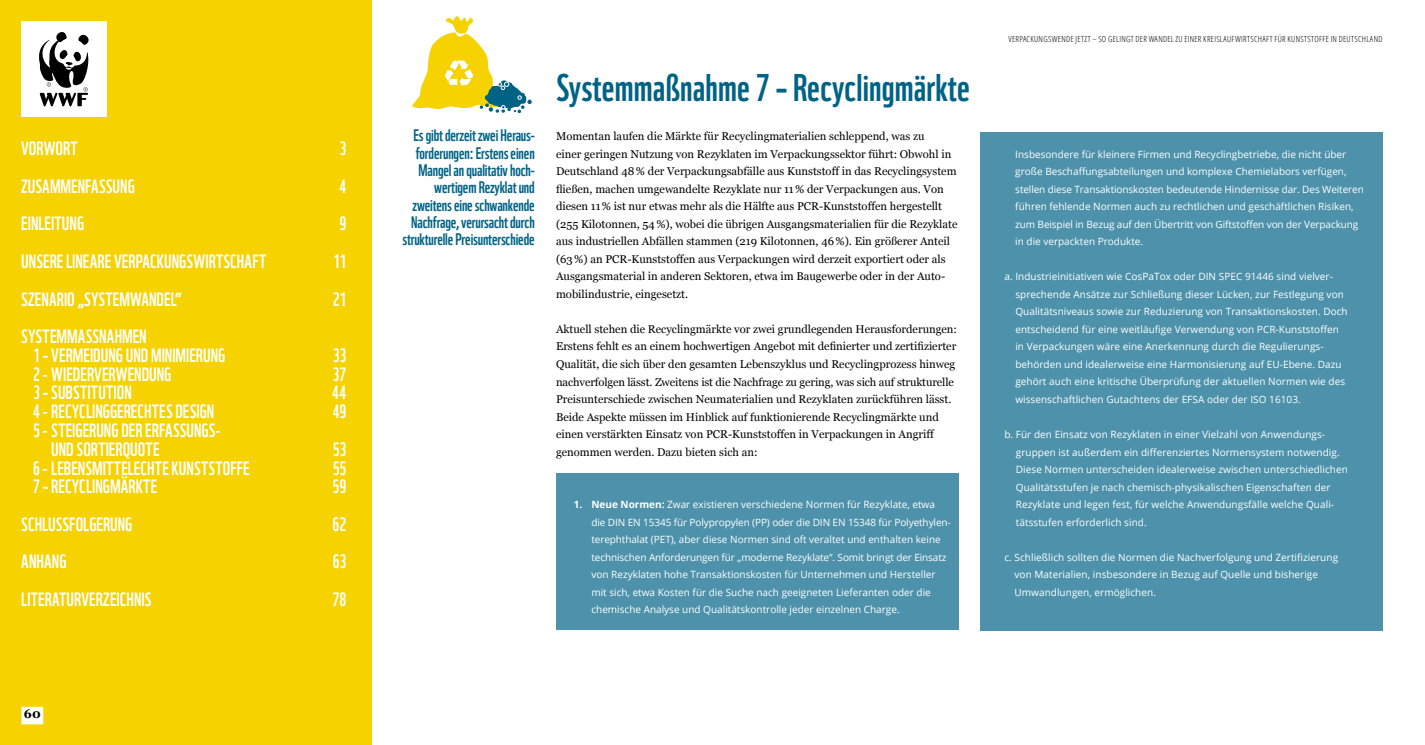
<style>
.page{position:relative;width:1425px;height:745px;background:#fff}
.page>*{position:absolute;margin:0;border:0;box-sizing:border-box;transform-origin:0 0}
.t1{font:37.5px "WWF";letter-spacing:.005em;color:#006386}
.t2{font:18.75px/18.8px "WWF";letter-spacing:.005em;color:#fff}
.t3{font:16.25px/17.2px "WWF";letter-spacing:-.01em;color:#006386;text-align:right}
.t4{font:700 12.5px "Georgia";color:#000}
.t5{font:11.25px/17.5px "Georgia";color:#000}
.t6{font:10px/17.5px "Open Sans";letter-spacing:.005em;color:#fff}
.t7{font:300 condensed 8.38px "Open Sans";letter-spacing:.035em;color:#000}
.s1{font-weight:700}
</style>
<div class="page">
<div style="left:0;top:0;width:372px;height:744px;background:#f5d200"></div>
<div style="left:979px;top:132px;width:403px;height:498px;background:#4d92aa"></div>
<div style="left:556px;top:473px;width:402px;height:157px;background:#4d92aa"></div>
<svg style="left:412px;top:16px;width:120px;height:97px"></svg>
<div style="left:21px;top:21px;width:85px;height:96px;background:#fff"></div>
<svg style="left:39px;top:32px;width:50px;height:74px"></svg>
<div style="left:21px;top:706px;width:22px;height:18px;background:#fff"></div>
<h2 class="t2" style="left:21px;top:137px;width:58px">VORWORT</h2>
<h2 class="t2" style="left:339px;top:137px;width:8px">3</h2>
<h2 class="t2" style="left:21px;top:175px;width:115px">ZUSAMMENFASSUNG</h2>
<h2 class="t2" style="left:339px;top:175px;width:8px">4</h2>
<h2 class="t2" style="left:21px;top:212px;width:64px">EINLEITUNG</h2>
<h2 class="t2" style="left:339px;top:212px;width:8px">9</h2>
<h2 class="t2" style="left:21px;top:250px;width:246px">UNSERE LINEARE VERPACKUNGSWIRTSCHAFT</h2>
<h2 class="t2" style="left:333px;top:250px;width:15px">11</h2>
<h2 class="t2" style="left:21px;top:287px;width:162px">SZENARIO „SYSTEMWANDEL“</h2>
<h2 class="t2" style="left:333px;top:287px;width:15px">21</h2>
<h2 class="t2" style="left:33px;top:325px;width:194px;text-indent:-12px">SYSTEMMASSNAHMEN<br>1 – VERMEIDUNG UND MINIMIERUNG</h2>
<h2 class="t2" style="left:333px;top:344px;width:15px">33</h2>
<h2 class="t2" style="left:33px;top:362px;width:140px">2 - WIEDERVERWENDUNG</h2>
<h2 class="t2" style="left:332px;top:362px;width:15px">37</h2>
<h2 class="t2" style="left:33px;top:381px;width:100px">3 –SUBSTITUTION</h2>
<h2 class="t2" style="left:332px;top:381px;width:16px">44</h2>
<h2 class="t2" style="left:33px;top:400px;width:183px">4 - RECYCLINGGERECHTES DESIGN</h2>
<h2 class="t2" style="left:333px;top:400px;width:15px">49</h2>
<h2 class="t2" style="left:51px;top:419px;width:171px;text-indent:-18px">5 - STEIGERUNG DER ERFASSUNGS-<br>UND SORTIERQUOTE</h2>
<h2 class="t2" style="left:333px;top:437px;width:15px">53</h2>
<h2 class="t2" style="left:33px;top:456px;width:218px">6 - LEBENSMITTELECHTE KUNSTSTOFFE</h2>
<h2 class="t2" style="left:333px;top:456px;width:15px">55</h2>
<h2 class="t2" style="left:33px;top:475px;width:126px">7 – RECYCLINGMÄRKTE</h2>
<h2 class="t2" style="left:332px;top:475px;width:15px">59</h2>
<h2 class="t2" style="left:21px;top:512px;width:113px">SCHLUSSFOLGERUNG</h2>
<h2 class="t2" style="left:333px;top:512px;width:15px">62</h2>
<h2 class="t2" style="left:21px;top:550px;width:47px">ANHANG</h2>
<h2 class="t2" style="left:333px;top:550px;width:15px">63</h2>
<h2 class="t2" style="left:21px;top:587px;width:132px">LITERATURVERZEICHNIS</h2>
<h2 class="t2" style="left:333px;top:587px;width:15px">78</h2>
<p class="t4" style="left:24px;top:704px;width:18px">60</p>
<h3 class="t3" style="left:402px;top:125px;width:134px">Es gibt derzeit zwei Heraus&shy;forderungen: Erstens einen<br>Mangel an qualitativ hoch&shy;wertigem Rezyklat und zweitens eine schwankende<br>Nachfrage, verursacht durch strukturelle Preisunterschiede</h3>
<h1 class="t1" style="left:556px;top:59px;width:415px">Systemmaßnahme 7 – Recyclingmärkte</h1>
<p class="t5" style="left:556px;top:127px;width:403px">Momentan laufen die Märkte für Recyclingmaterialien schleppend, was zu<br>einer geringen Nutzung von Rezyklaten im Verpackungssektor führt: Obwohl in Deutschland 48% der Verpackungsabfälle aus Kunststoff in das Recyclingsystem fließen, machen umgewandelte Rezyklate nur 11% der Verpackungen aus. Von diesen 11% ist nur etwas mehr als die Hälfte aus PCR-Kunststoffen hergestellt (255 Kilotonnen, 54%), wobei die übrigen Ausgangsmaterialien für die Rezyklate aus industriellen Abfällen stammen (219 Kilotonnen, 46%). Ein größerer Anteil (63%) an PCR-Kunststoffen aus Verpackungen wird derzeit exportiert oder als Ausgangsmaterial in anderen Sektoren, etwa im Baugewerbe oder in der Auto&shy;mobilindustrie, eingesetzt.</p>
<p class="t5" style="left:556px;top:319px;width:402px">Aktuell stehen die Recyclingmärkte vor zwei grundlegenden Herausforderungen:<br>Erstens fehlt es an einem hochwertigen Angebot mit definierter und zertifizierter Qualität, die sich über den gesamten Lebenszyklus und Recyclingprozess hinweg nachverfolgen lässt. Zweitens ist die Nachfrage zu gering, was sich auf strukturelle Preisunterschiede zwischen Neumaterialien und Rezyklaten zurückführen lässt.<br>Beide Aspekte müssen im Hinblick auf funktionierende Recyclingmärkte und einen verstärkten Einsatz von PCR-Kunststoffen in Verpackungen in Angriff genommen werden. Dazu bieten sich an:</p>
<p class="t6" style="left:591px;top:495px;width:361px;text-indent:-18px"><span class="s1">1. Neue Normen:</span> Zwar existieren verschiedene Normen für Rezyklate, etwa die DIN EN 15345 für Polypropylen (PP) oder die DIN EN 15348 für Polyethylen&shy;terephthalat (PET), aber diese Normen sind oft veraltet und enthalten keine technischen Anforderungen für „moderne Rezyklate“. Somit bringt der Einsatz von Rezyklaten hohe Transaktionskosten für Unternehmen und Hersteller mit sich, etwa Kosten für die Suche nach geeigneten Lieferanten oder die chemische Analyse und Qualitätskontrolle jeder einzelnen Charge.</p>
<p class="t7" style="left:1008px;top:34px;width:375px">VERPACKUNGSWENDE JETZT – SO GELINGT DER WANDEL ZU EINER KREISLAUFWIRTSCHAFT FÜR KUNSTSTOFFE IN DEUTSCHLAND</p>
<p class="t6" style="left:1015px;top:145px;width:350px">Insbesondere für kleinere Firmen und Recyclingbetriebe, die nicht über große Beschaffungsabteilungen und komplexe Chemielabors verfügen, stellen diese Transaktionskosten bedeutende Hindernisse dar. Des Weiteren führen fehlende Normen auch zu rechtlichen und geschäftlichen Risiken, zum Beispiel in Bezug auf den Übertritt von Giftstoffen von der Verpackung in die verpackten Produkte.</p>
<p class="t6" style="left:1015px;top:267px;width:334px;text-indent:-11px">a. Industrieinitiativen wie CosPaTox oder DIN SPEC 91446 sind vielver&shy;sprechende Ansätze zur Schließung dieser Lücken, zur Festlegung von Qualitätsniveaus sowie zur Reduzierung von Transaktionskosten. Doch entscheidend für eine weitläufige Verwendung von PCR-Kunststoffen in Verpackungen wäre eine Anerkennung durch die Regulierungs&shy;behörden und idealerweise eine Harmonisierung auf EU-Ebene. Dazu gehört auch eine kritische Überprüfung der aktuellen Normen wie des wissenschaftlichen Gutachtens der EFSA oder der ISO 16103.</p>
<p class="t6" style="left:1016px;top:425px;width:333px;text-indent:-12px">b. Für den Einsatz von Rezyklaten in einer Vielzahl von Anwendungs&shy;gruppen ist außerdem ein differenziertes Normensystem notwendig.<br>Diese Normen unterscheiden idealerweise zwischen unterschiedlichen Qualitätsstufen je nach chemisch-physikalischen Eigenschaften der Rezyklate und legen fest, für welche Anwendungsfälle welche Quali&shy;tätsstufen erforderlich sind.</p>
<p class="t6" style="left:1014px;top:547px;width:325px;text-indent:-10px">c. Schließlich sollten die Normen die Nachverfolgung und Zertifizierung von Materialien, insbesondere in Bezug auf Quelle und bisherige<br>Umwandlungen, ermöglichen.</p>
</div>
